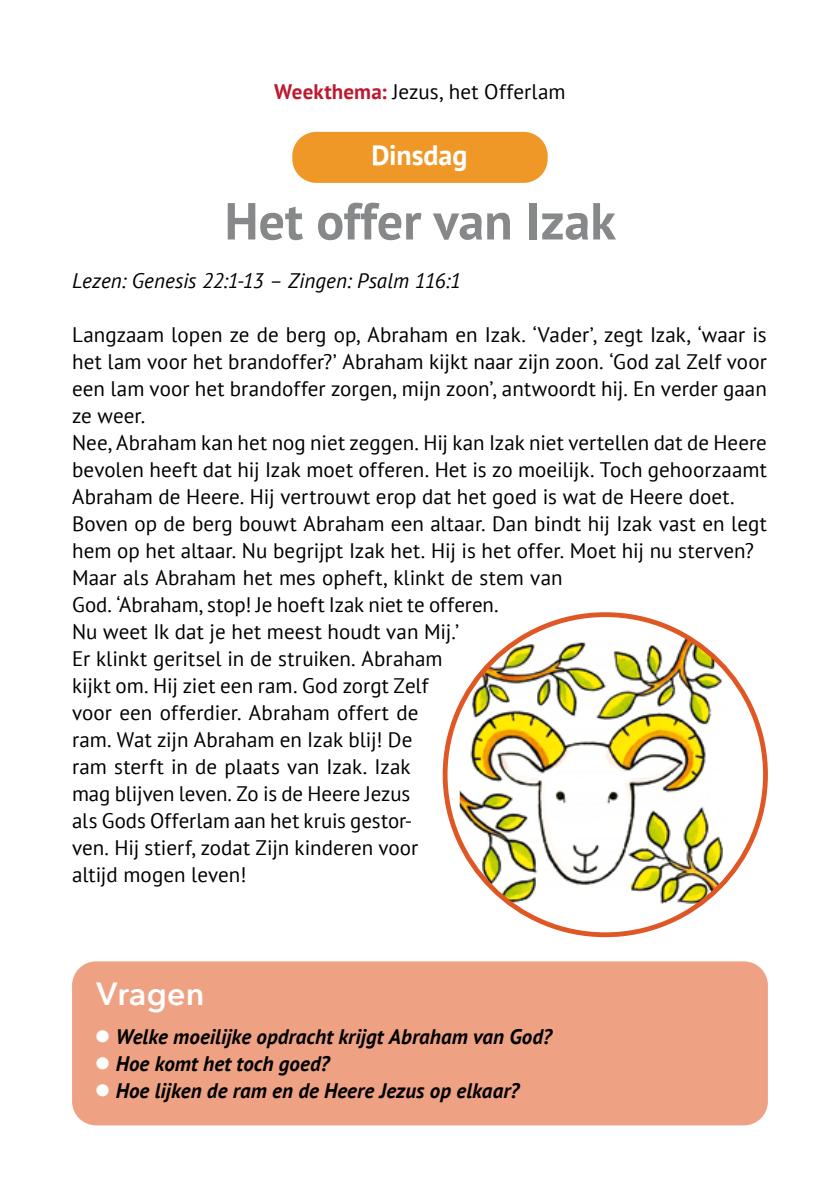
<style>
.page{position:relative;width:840px;height:1191px;background:#fff}
.page>*{position:absolute;margin:0;border:0;box-sizing:border-box;transform-origin:0 0}
.t1{font:700 52px "PT Sans";color:#868889}
.t2{font:600 32px "Avenir Next";letter-spacing:.005em;color:#fff}
.t3{font:700 28px "PT Sans";letter-spacing:-.005em;color:#fff}
.t4{font:21px/27px "PT Sans";color:#000}
.t5{font:italic 700 21px "PT Sans";letter-spacing:.005em;color:#000}
.t6{font:italic 21px "PT Sans";color:#000}
.s1{font-weight:700;color:#bc1a2f}
.s2{color:#fff}
</style>
<div class="page">
<div style="left:72px;top:961px;width:695px;height:164px;background:#efa283;border-radius:24px"></div>
<div style="left:292px;top:132px;width:255px;height:51px;background:#ef9828;border-radius:24px"></div>
<img style="left:459px;top:638px;width:269px;height:269px">
<p class="t4" style="left:274px;top:78px;width:293px"><span class="s1">Weekthema:</span> Jezus, het Offerlam</p>
<h3 class="t3" style="left:371px;top:137px;width:97px">Dinsdag</h3>
<h1 class="t1" style="left:224px;top:187px;width:392px">Het offer van Izak</h1>
<p class="t6" style="left:72px;top:267px;width:390px">Lezen: Genesis 22:1-13 – Zingen: Psalm 116:1</p>
<p class="t4" style="left:72px;top:321px;width:696px">Langzaam lopen ze de berg op, Abraham en Izak. ‘Vader’, zegt Izak, ‘waar is het lam voor het brandoffer?’ Abraham kijkt naar zijn zoon. ‘God zal Zelf voor een lam voor het brandoffer zorgen, mijn zoon’, antwoordt hij. En verder gaan ze weer.<br>Nee, Abraham kan het nog niet zeggen. Hij kan Izak niet vertellen dat de Heere bevolen heeft dat hij Izak moet offeren. Het is zo moeilijk. Toch gehoorzaamt Abraham de Heere. Hij vertrouwt erop dat het goed is wat de Heere doet.<br>Boven op de berg bouwt Abraham een altaar. Dan bindt hij Izak vast en legt hem op het altaar. Nu begrijpt Izak het. Hij is het offer. Moet hij nu sterven?<br>Maar als Abraham het mes opheft, klinkt de stem van<br>God. ‘Abraham, stop! Je hoeft Izak niet te offeren.<br>Nu weet Ik dat je het meest houdt van Mij.’<br>Er klinkt geritsel in de struiken. Abraham<br>kijkt om. Hij ziet een ram. God zorgt Zelf<br>voor een offerdier. Abraham offert de<br>ram. Wat zijn Abraham en Izak blij! De<br>ram sterft in de plaats van Izak. Izak<br>mag blijven leven. Zo is de Heere Jezus<br>als Gods Offerlam aan het kruis gestor-<br>ven. Hij stierf, zodat Zijn kinderen voor<br>altijd mogen leven!</p>
<h2 class="t2" style="left:96px;top:966px;width:109px">Vragen</h2>
<p class="t5" style="left:95px;top:1023px;width:458px"><span class="s2">●</span> Welke moeilijke opdracht krijgt Abraham van God?</p>
<p class="t5" style="left:95px;top:1050px;width:236px"><span class="s2">●</span> Hoe komt het toch goed?</p>
<p class="t5" style="left:95px;top:1077px;width:425px"><span class="s2">●</span> Hoe lijken de ram en de Heere Jezus op elkaar?</p>
</div>
